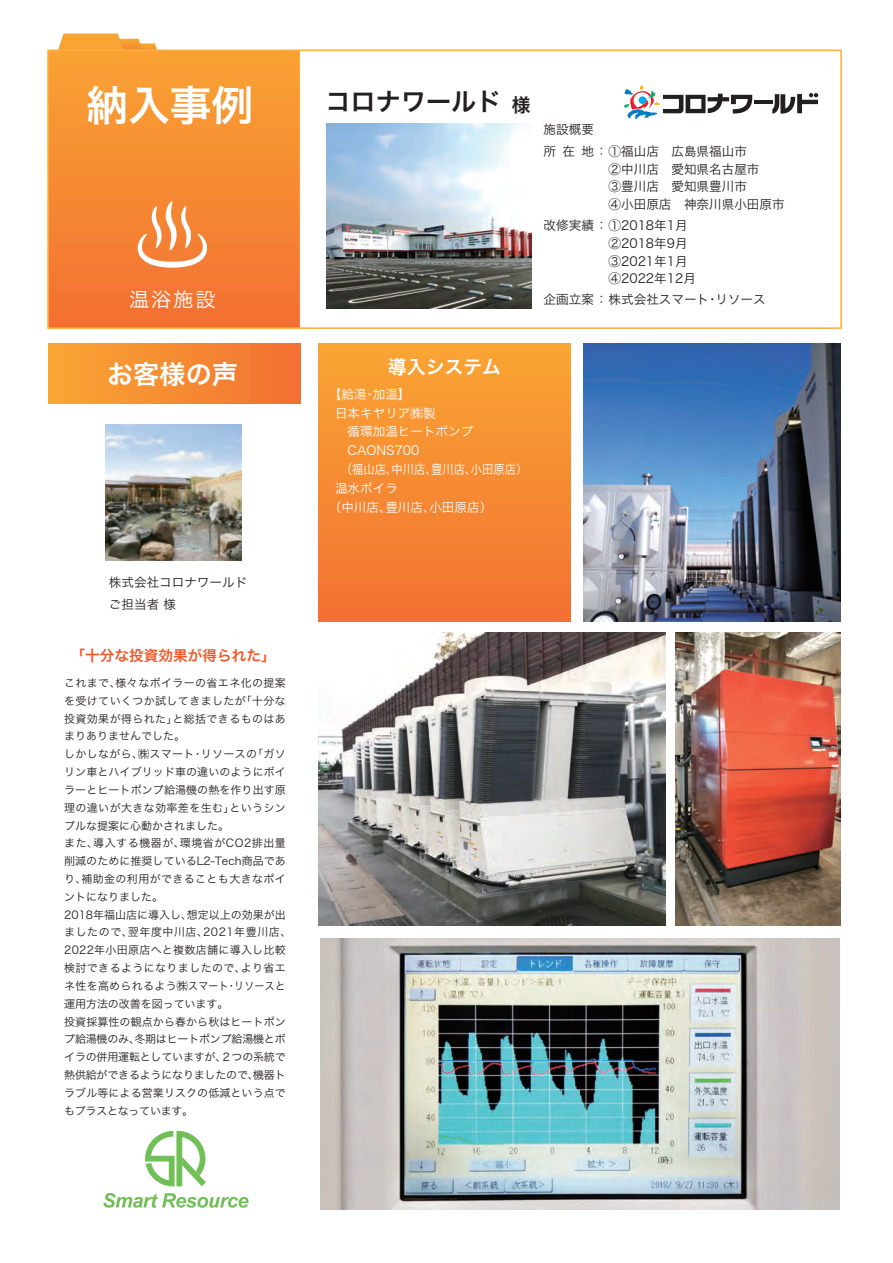
<style>
.page{position:relative;width:893px;height:1263px;background:#fff}
.page>*{position:absolute;margin:0;border:0;box-sizing:border-box;transform-origin:0 0}
.t1{font:41.85px "Hira Kaku Pro N W6 90 msp RKSJ H";color:#fff}
.t2{font:26.25px "Hira Kaku Pro N W6 90 msp RKSJ H";color:#fff}
.t3{font:25.2px "Hira Kaku Pro N W6 90 msp RKSJ H";color:#231f20}
.t4{font:20.1px "Hira Kaku Pro N W3 90 msp RKSJ H";color:#fff}
.t5{font:18.9px "Hira Kaku Pro N W6 90 msp RKSJ H";color:#fff}
.t6{font:14.7px "Hira Kaku Pro N W6 90 msp RKSJ H";color:#f15929}
.t7{font:12.6px/17.9px "Hira Kaku Pro N W3 90 msp RKSJ H";color:#231f20}
.t8{font:12.6px "Hira Kaku Pro N W3 90 msp RKSJ H";color:#fff}
.t9{font:12.6px "Hira Kaku Pro N W3 90 msp RKSJ H";color:#fff;scale:.9 1}
.t10{font:10.95px/17.9px "Hira Kaku Pro N W3 90 msp RKSJ H";letter-spacing:.01em;color:#231f20}
.s1{font-size:18.9px}
</style>
<div class="page">
<div style="left:319px;top:344px;width:251px;height:278px;background:linear-gradient(to bottom,#f9a633,#f27032)"></div>
<svg style="left:48px;top:34px;width:252px;height:292px;background:#f58e3a"></svg>
<div style="left:48px;top:344px;width:252px;height:60px;background:linear-gradient(to right,#f9a633,#f27132)"></div>
<div style="left:47px;top:50px;width:795px;height:279px;border:2px solid #fbb03f"></div>
<svg style="left:137px;top:201px;width:71px;height:67px"></svg>
<img style="left:106px;top:425px;width:136px;height:135px">
<svg style="left:103px;top:1193px;width:145px;height:15px"></svg>
<svg style="left:145px;top:1131px;width:61px;height:56px"></svg>
<img style="left:327px;top:124px;width:204px;height:184px">
<img style="left:583px;top:344px;width:257px;height:277px">
<img style="left:676px;top:633px;width:164px;height:293px">
<img style="left:320px;top:939px;width:519px;height:270px">
<svg style="left:624px;top:85px;width:128px;height:34px"></svg>
<hr style="left:754px;top:100px;width:19px;height:4px;background:#231f20">
<svg style="left:772px;top:93px;width:46px;height:21px"></svg>
<img style="left:319px;top:633px;width:346px;height:292px">
<h1 class="t1" style="left:86px;top:90px;width:169px">納入事例</h1>
<h3 class="t3" style="left:325px;top:92px;width:207px">コロナワールド<span class="s1">様</span></h3>
<p class="t7" style="left:544px;top:120px;width:205px;line-height:22px">施設概要<br>所在地 ： ①福山店　広島県福山市</p>
<p class="t7" style="left:609px;top:162px;width:178px">②中川店　愛知県名古屋市<br>③豊川店　愛知県豊川市<br>④小田原店　神奈川県小田原市</p>
<p class="t7" style="left:609px;top:218px;width:89px;text-indent:-65px">改修実績 ： ①2018年1月<br>②2018年9月<br>③2021年1月<br>④2022年12月</p>
<h3 class="t4" style="left:129px;top:292px;width:88px">温浴施設</h3>
<p class="t7" style="left:544px;top:292px;width:224px">企画立案 ： 株式会社スマート・リソース</p>
<h2 class="t2" style="left:107px;top:364px;width:132px">お客様の声</h2>
<h3 class="t5" style="left:388px;top:360px;width:115px">導入システム</h3>
<p class="t8" style="left:329px;top:389px;width:83px">【給湯・加温】</p>
<p class="t8" style="left:335px;top:408px;width:102px">日本キヤリア㈱製</p>
<p class="t8" style="left:348px;top:427px;width:127px">循環加温ヒートポンプ</p>
<p class="t8" style="left:348px;top:446px;width:73px">CAONS700</p>
<p class="t9" style="left:335px;top:465px;width:215px">　（福山店、中川店、豊川店、小田原店）</p>
<p class="t8" style="left:335px;top:484px;width:64px">温水ボイラ</p>
<p class="t8" style="left:329px;top:502px;width:165px">（中川店、豊川店、小田原店）</p>
<p class="t7" style="left:109px;top:573px;width:140px;line-height:22px">株式会社コロナワールドご担当者 様</p>
<h3 class="t6" style="left:71px;top:650px;width:207px">「十分な投資効果が得られた」</h3>
<p class="t10" style="left:64px;top:675px;width:229px">これまで、様々なボイラーの省エネ化の提案を受けていくつか試してきましたが「十分な投資効果が得られた」と総括できるものはあまりありませんでした。<br>しかしながら、㈱スマート・リソースの「ガソリン車とハイブリッド車の違いのようにボイラーとヒートポンプ給湯機の熱を作り出す原理の違いが大きな効率差を生む」というシンプルな提案に心動かされました。<br>また、導入する機器が、環境省がCO2排出量削減のために推奨しているL2-Tech商品であり、補助金の利用ができることも大きなポイントになりました。<br>2018年福山店に導入し、想定以上の効果が出ましたので、翌年度中川店、2021年豊川店、<br>2022年小田原店へと複数店舗に導入し比較検討できるようになりましたので、より省エネ性を高められるよう㈱スマート・リソースと運用方法の改善を図っています。<br>投資採算性の観点から春から秋はヒートポンプ給湯機のみ、冬期はヒートポンプ給湯機とボイラの併用運転としていますが、２つの系統で熱供給ができるようになりましたので、機器トラブル等による営業リスクの低減という点でもプラスとなっています。</p>
</div>
